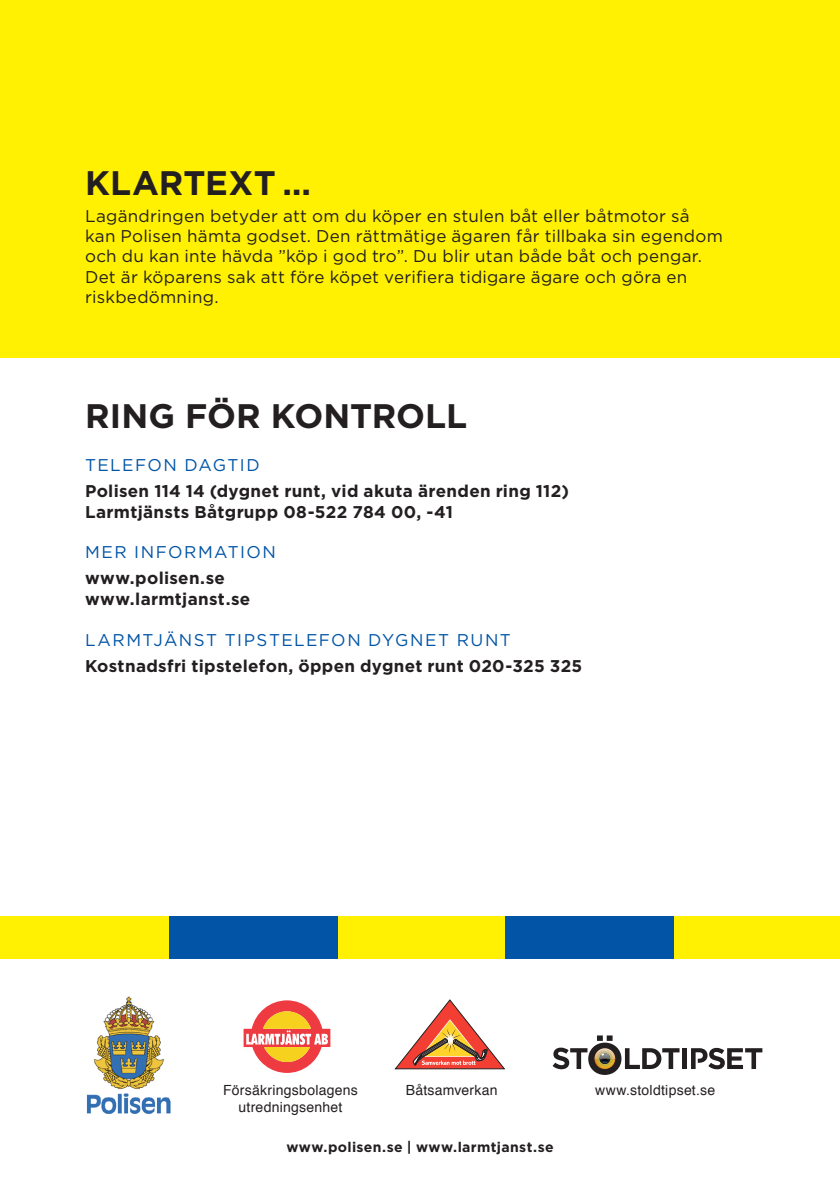
<style>
.page{position:relative;width:840px;height:1191px;background:#fff}
.page>*{position:absolute;margin:0;border:0;box-sizing:border-box;transform-origin:0 0}
.t1{font:700 34px "Gotham";letter-spacing:.005em;color:#231f20}
.t2{font:17px/20.4px "Gotham";letter-spacing:.015em;color:#231f20}
.t3{font:700 17px "Gotham";letter-spacing:.02em;color:#231f20}
.t4{font:17px "Gotham";letter-spacing:.085em;color:#0154a6}
.t5{font:14px/16.8px "Helvetica";letter-spacing:.015em;color:#231f20;text-align:center}
.t6{font:700 14px "Gotham";letter-spacing:.025em;color:#231f20}
</style>
<div class="page">
<div style="left:0;top:0;width:839px;height:357px;background:#fff101"></div>
<div style="left:336px;top:916px;width:169px;height:42px;background:#fff101"></div>
<div style="left:0;top:916px;width:169px;height:42px;background:#fff101"></div>
<div style="left:169px;top:916px;width:168px;height:42px;background:#0154a6"></div>
<div style="left:505px;top:916px;width:168px;height:42px;background:#0154a6"></div>
<div style="left:673px;top:916px;width:166px;height:42px;background:#fff101"></div>
<svg style="left:243px;top:1000px;width:87px;height:73px"></svg>
<svg style="left:394px;top:999px;width:111px;height:70px"></svg>
<img style="left:86px;top:996px;width:85px;height:117px">
<hr style="left:682px;top:1048px;width:4px;height:21px;background:#231f20">
<svg style="left:691px;top:1048px;width:71px;height:21px"></svg>
<svg style="left:552px;top:1035px;width:127px;height:40px"></svg>
<p class="t1" style="left:85px;top:164px;width:227px">KLARTEXT …</p>
<p class="t2" style="left:85px;top:205px;width:639px">Lagändringen betyder att om du köper en stulen båt eller båtmotor så kan Polisen hämta godset. Den rättmätige ägaren får tillbaka sin egendom och du kan inte hävda ”köp i god tro”. Du blir utan både båt och pengar.<br>Det är köparens sak att före köpet verifiera tidigare ägare och göra en riskbedömning.</p>
<p class="t1" style="left:85px;top:396px;width:383px">RING FÖR KONTROLL</p>
<p class="t4" style="left:85px;top:455px;width:176px">TELEFON DAGTID</p>
<p class="t3" style="left:85px;top:481px;width:485px">Polisen 114 14 (dygnet runt, vid akuta ärenden ring 112)</p>
<p class="t3" style="left:85px;top:502px;width:369px">Larmtjänsts Båtgrupp 08-522 784 00, -41</p>
<p class="t4" style="left:85px;top:543px;width:192px">MER INFORMATION</p>
<p class="t3" style="left:85px;top:568px;width:141px">www.polisen.se</p>
<p class="t3" style="left:85px;top:589px;width:167px">www.larmtjanst.se</p>
<p class="t4" style="left:85px;top:630px;width:427px">LARMTJÄNST TIPSTELEFON DYGNET RUNT</p>
<p class="t3" style="left:85px;top:656px;width:498px">Kostnadsfri tipstelefon, öppen dygnet runt 020-325 325</p>
<p class="t5" style="left:405px;top:1081px;width:93px">Båtsamverkan</p>
<p class="t5" style="left:594px;top:1081px;width:122px">www.stoldtipset.se</p>
<p class="t5" style="left:223px;top:1082px;width:136px">Försäkringsbolagens utredningsenhet</p>
<p class="t6" style="left:286px;top:1139px;width:269px">www.polisen.se | www.larmtjanst.se</p>
</div>
